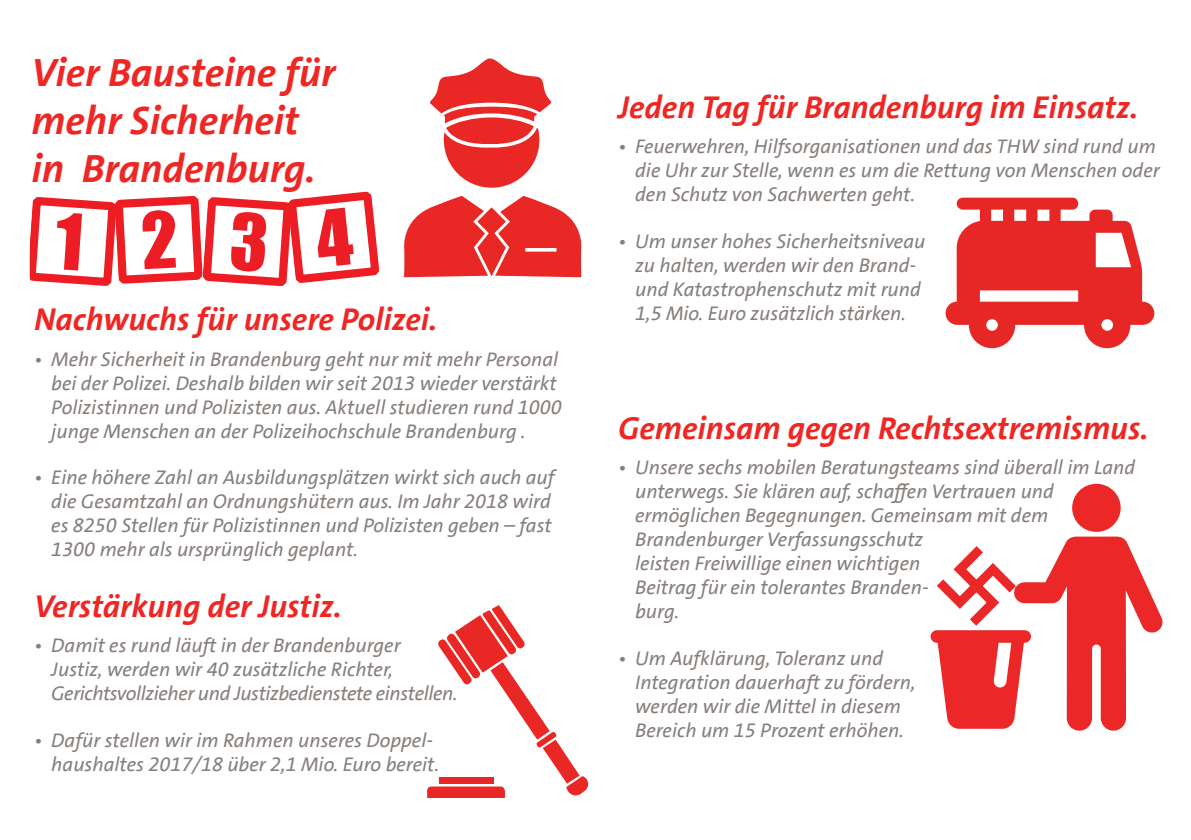
<style>
.page{position:relative;width:1191px;height:840px;background:#fff}
.page>*{position:absolute;margin:0;border:0;box-sizing:border-box;transform-origin:0 0}
.t1{font:italic 700 40px/48px "SPD The Sans";color:#ee2724}
.t2{font:italic 700 32px "SPD The Sans";color:#ee2724}
.t3{font:italic 20px/24px "SPD The Sans";color:#867f7c}
</style>
<div class="page">
<div style="left:1072px;top:483px;width:48px;height:48px;background:#eb2728;border-radius:50%"></div>
<svg style="left:930px;top:536px;width:232px;height:194px"></svg>
<svg style="left:945px;top:197px;width:209px;height:151px"></svg>
<svg style="left:404px;top:195px;width:178px;height:82px"></svg>
<svg style="left:430px;top:58px;width:122px;height:129px"></svg>
<svg style="left:427px;top:605px;width:161px;height:192px"></svg>
<svg style="left:30px;top:191px;width:350px;height:95px"></svg>
<h1 class="t1" style="left:31px;top:49px;width:305px">Vier Bausteine für mehr Sicherheit in Brandenburg.</h1>
<h2 class="t2" style="left:34px;top:298px;width:405px">Nachwuchs für unsere Polizei.</h2>
<p class="t3" style="left:51px;top:347px;width:512px;text-indent:-17px">• Mehr Sicherheit in Brandenburg geht nur mit mehr Personal bei der Polizei. Deshalb bilden wir seit 2013 wieder verstärkt Polizistinnen und Polizisten aus. Aktuell studieren rund 1000 junge Menschen an der Polizeihochschule Brandenburg .</p>
<p class="t3" style="left:51px;top:465px;width:505px;text-indent:-17px">• Eine höhere Zahl an Ausbildungsplätzen wirkt sich auch auf die Gesamtzahl an Ordnungshütern aus. Im Jahr 2018 wird es 8250 Stellen für Polizistinnen und Polizisten geben – fast 1300 mehr als ursprünglich geplant.</p>
<h2 class="t2" style="left:34px;top:585px;width:309px">Verstärkung der Justiz.</h2>
<p class="t3" style="left:51px;top:633px;width:408px;text-indent:-17px">• Damit es rund läuft in der Brandenburger<br>Justiz, werden wir 40 zusätzliche Richter,<br>Gerichtsvollzieher und Justizbedienstete einstellen.</p>
<p class="t3" style="left:51px;top:728px;width:389px;text-indent:-17px">• Dafür stellen wir im Rahmen unseres Doppel&shy;haushaltes 2017/18 über 2,1 Mio. Euro bereit.</p>
<h2 class="t2" style="left:618px;top:86px;width:522px">Jeden Tag für Brandenburg im Einsatz.</h2>
<p class="t3" style="left:635px;top:134px;width:526px;text-indent:-17px">• Feuerwehren, Hilfsorganisationen und das THW sind rund um die Uhr zur Stelle, wenn es um die Rettung von Menschen oder den Schutz von Sachwerten geht.</p>
<p class="t3" style="left:635px;top:229px;width:292px;text-indent:-17px">• Um unser hohes Sicherheitsniveau zu halten, werden wir den Brand&shy;und Katastrophenschutz mit rund 1,5 Mio. Euro zusätzlich stärken.</p>
<h2 class="t2" style="left:618px;top:407px;width:532px">Gemeinsam gegen Rechtsextremismus.</h2>
<p class="t3" style="left:635px;top:455px;width:501px;text-indent:-17px">• Unsere sechs mobilen Beratungsteams sind überall im Land unterwegs. Sie klären auf, schaffen Vertrauen und ermöglichen Begegnungen. Gemeinsam mit dem Brandenburger Verfassungsschutz<br>leisten Freiwillige einen wichtigen<br>Beitrag für ein tolerantes Branden-<br>burg.</p>
<p class="t3" style="left:635px;top:646px;width:282px;text-indent:-17px">• Um Aufklärung, Toleranz und<br>Integration dauerhaft zu fördern, werden wir die Mittel in diesem<br>Bereich um 15 Prozent erhöhen.</p>
</div>
